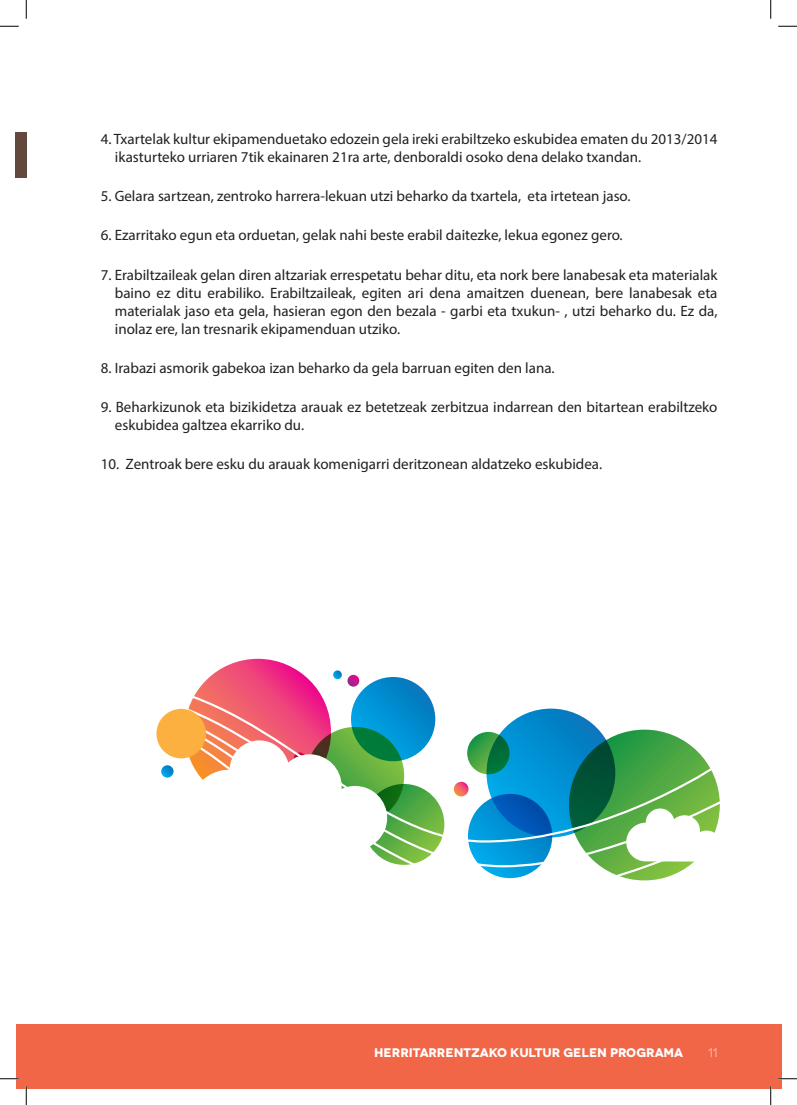
<style>
.page{position:relative;width:797px;height:1105px;background:#fff}
.page>*{position:absolute;margin:0;border:0;box-sizing:border-box;transform-origin:0 0}
.t1{font:15px/18px "Myriad Pro";color:#231f20}
.t2{font:700 12.5px "Novecentowide";color:#fff}
.t3{font:300 12.5px "Novecentowide";color:#fff}
</style>
<div class="page">
<div style="left:16px;top:1024px;width:765px;height:65px;background:#f26648"></div>
<div style="left:16px;top:133px;width:11px;height:45px;background:#62493e"></div>
<svg style="left:185px;top:659px;width:146px;height:146px"></svg>
<svg style="left:333px;top:670px;width:26px;height:10px"></svg>
<svg style="left:196px;top:680px;width:230px;height:12px"></svg>
<svg style="left:191px;top:692px;width:241px;height:9px"></svg>
<svg style="left:171px;top:701px;width:397px;height:10px"></svg>
<svg style="left:161px;top:711px;width:559px;height:170px"></svg>
<div style="left:156px;top:709px;width:50px;height:49px;background:#fbb03f;border-radius:50%"></div>
<svg style="left:0;top:25px;width:19px;height:2px"></svg>
<svg style="left:778px;top:25px;width:19px;height:2px"></svg>
<svg style="left:0;top:1078px;width:19px;height:1px"></svg>
<svg style="left:778px;top:1078px;width:19px;height:1px"></svg>
<svg style="left:25px;top:0;width:2px;height:19px"></svg>
<svg style="left:25px;top:1086px;width:2px;height:19px"></svg>
<svg style="left:770px;top:0;width:1px;height:19px"></svg>
<svg style="left:770px;top:1086px;width:1px;height:19px"></svg>
<p class="t1" style="left:115px;top:130px;width:604px;text-indent:-14px">4. Txartelak kultur ekipamenduetako edozein gela ireki erabiltzeko eskubidea ematen du 2013/2014 ikasturteko urriaren 7tik ekainaren 21ra arte, denboraldi osoko dena delako txandan.</p>
<p class="t1" style="left:101px;top:187px;width:531px">5. Gelara sartzean, zentroko harrera-lekuan utzi beharko da txartela, eta irtetean jaso.</p>
<p class="t1" style="left:101px;top:226px;width:523px">6. Ezarritako egun eta orduetan, gelak nahi beste erabil daitezke, lekua egonez gero.</p>
<p class="t1" style="left:115px;top:265px;width:604px;text-align:justify;text-indent:-14px">7. Erabiltzaileak gelan diren altzariak errespetatu behar ditu, eta nork bere lanabesak eta materialak baino ez ditu erabiliko. Erabiltzaileak, egiten ari dena amaitzen duenean, bere lanabesak eta materialak jaso eta gela, hasieran egon den bezala - garbi eta txukun- , utzi beharko du. Ez da, inolaz ere, lan tresnarik ekipamenduan utziko.</p>
<p class="t1" style="left:101px;top:359px;width:455px">8. Irabazi asmorik gabekoa izan beharko da gela barruan egiten den lana.</p>
<p class="t1" style="left:115px;top:398px;width:604px;text-indent:-14px">9. Beharkizunok eta bizikidetza arauak ez betetzeak zerbitzua indarrean den bitartean erabiltzeko eskubidea galtzea ekarriko du.</p>
<p class="t1" style="left:101px;top:455px;width:503px">10. Zentroak bere esku du arauak komenigarri deritzonean aldatzeko eskubidea.</p>
<p class="t2" style="left:374px;top:1045px;width:310px">HERRITARRENTZAKO KULTUR GELEN PROGRAMA</p>
<p class="t3" style="left:708px;top:1045px;width:11px">11</p>
</div>
